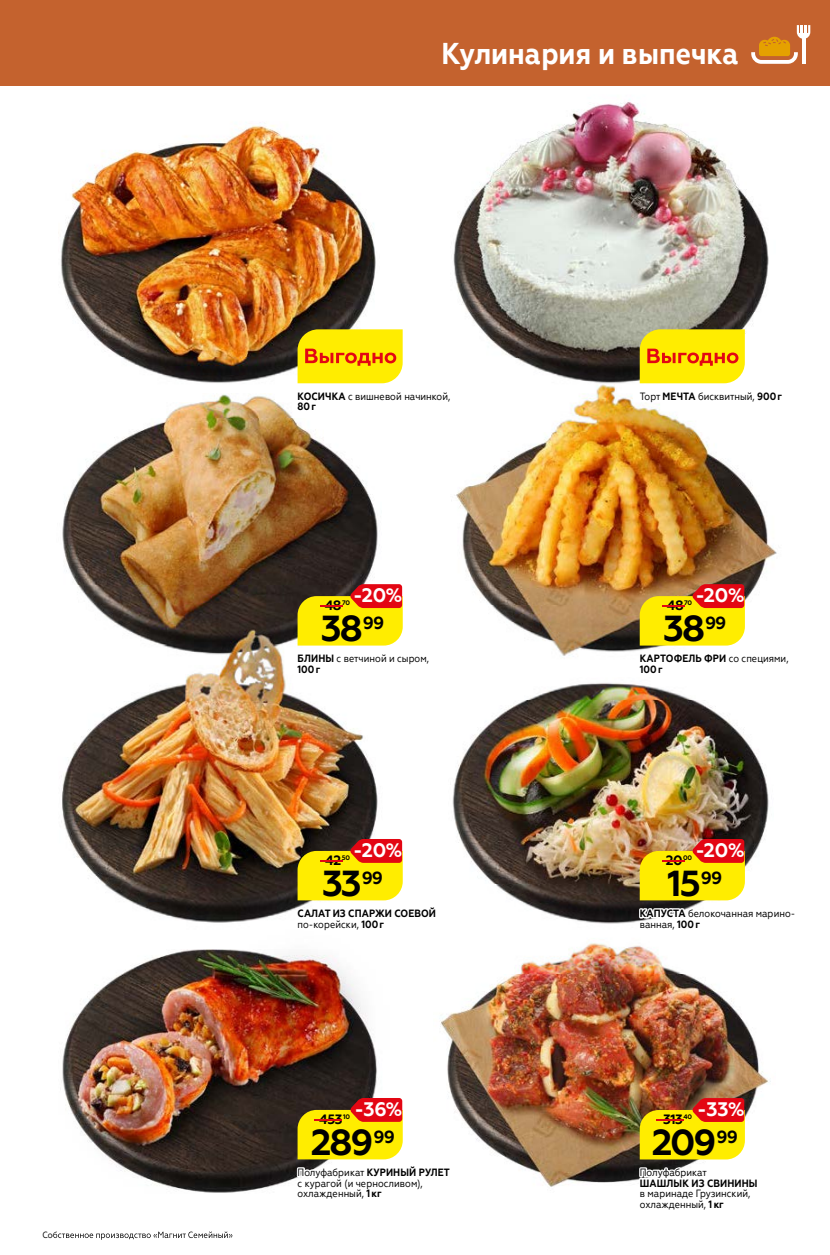
<style>
.page{position:relative;width:830px;height:1255px;background:#fff}
.page>*{position:absolute;margin:0;border:0;box-sizing:border-box;transform-origin:0 0}
.t1{font:700 36px "Geometria";letter-spacing:-.055em;color:#000}
.t2{font:700 30px "Geometria Narrow";color:#fff}
.t3{font:700 19.5px "Geometria";color:#fff}
.t4{font:700 13.5px "Geometria";letter-spacing:-.03em;color:#000}
.t5{font:10.5px/10.5px "Geometria Narrow";color:#000}
.t6{font:700 10.5px/10.5px "Geometria Narrow";letter-spacing:.01em;color:#000}
.t7{font:700 6.6px "Geometria";letter-spacing:-.04em;color:#000}
.s1{font-weight:700}
.s2{font-size:13.5px;color:#e30613}
.s3{font-weight:400}
.s4{color:#e30613}
</style>
<div class="page">
<img style="left:452px;top:700px;width:317px;height:184px">
<img style="left:456px;top:431px;width:321px;height:269px">
<img style="left:62px;top:383px;width:323px;height:202px">
<img style="left:62px;top:585px;width:326px;height:299px">
<img style="left:444px;top:85px;width:335px;height:346px">
<img style="left:440px;top:973px;width:331px;height:214px">
<img style="left:496px;top:884px;width:184px;height:89px">
<img style="left:62px;top:949px;width:315px;height:291px">
<img style="left:52px;top:1231px;width:180px;height:8px">
<img style="left:105px;top:884px;width:282px;height:39px">
<img style="left:59px;top:85px;width:320px;height:332px">
<svg style="left:639px;top:584px;width:105px;height:61px;background:#efb50e"></svg>
<svg style="left:297px;top:584px;width:105px;height:61px;background:#dfab0a"></svg>
<svg style="left:297px;top:839px;width:105px;height:61px;background:#e0ac09"></svg>
<svg style="left:297px;top:329px;width:105px;height:54px;background:#f7d007"></svg>
<svg style="left:639px;top:329px;width:105px;height:54px;background:#f8d208"></svg>
<div style="left:0;top:0;width:829px;height:85px;background:#c4622e"></div>
<svg style="left:751px;top:25px;width:58px;height:39px"></svg>
<svg style="left:295px;top:1097px;width:157px;height:87px"></svg>
<svg style="left:635px;top:1097px;width:124px;height:90px"></svg>
<svg style="left:635px;top:839px;width:134px;height:93px"></svg>
<h2 class="t2" style="left:441px;top:36px;width:298px">Кулинария и выпечка</h2>
<p class="t5" style="left:297px;top:391px;width:154px"><span class="s1">КОСИЧКА</span> с вишневой начинкой,<br><span class="s1">80г</span></p>
<p class="t5" style="left:639px;top:391px;width:144px">Торт <span class="s1">МЕЧТА</span> бисквитный, <span class="s1">900 г</span></p>
<h3 class="t3" style="left:353px;top:583px;width:51px">-20%</h3>
<p class="t4" style="left:324px;top:597px;width:18px">48</p>
<p class="t7" style="left:313px;top:599px;width:39px"><span class="s2">-</span>70</p>
<h3 class="t3" style="left:695px;top:583px;width:51px">-20%</h3>
<p class="t4" style="left:666px;top:597px;width:18px">48</p>
<p class="t7" style="left:654px;top:599px;width:39px"><span class="s2">-</span>70</p>
<h1 class="t1" style="left:321px;top:607px;width:65px">38<sup>99</sup></h1>
<h1 class="t1" style="left:662px;top:607px;width:65px">38<sup>99</sup></h1>
<p class="t5" style="left:297px;top:653px;width:133px"><span class="s1">БЛИНЫ</span> с ветчиной и сыром,<br><span class="s1">100 г</span></p>
<p class="t6" style="left:639px;top:653px;width:150px">КАРТОФЕЛЬ ФРИ <span class="s3">со специями,<br></span>100 г</p>
<h3 class="t3" style="left:353px;top:838px;width:51px">-20%</h3>
<p class="t4" style="left:325px;top:851px;width:18px">42</p>
<p class="t7" style="left:313px;top:853px;width:39px"><span class="s2">-</span>50</p>
<h3 class="t3" style="left:695px;top:838px;width:51px">-20%</h3>
<p class="t4" style="left:654px;top:851px;width:39px"><span class="s4">-</span>20<sup>00</sup></p>
<h1 class="t1" style="left:322px;top:861px;width:62px">33<sup>99</sup></h1>
<h1 class="t1" style="left:667px;top:861px;width:56px">15<sup>99</sup></h1>
<p class="t6" style="left:297px;top:908px;width:140px">САЛАТ ИЗ СПАРЖИ СОЕВОЙ <span class="s3">по-корейски,</span> 100 г</p>
<p class="t5" style="left:639px;top:908px;width:157px"><span class="s1">КАПУСТА</span> белокочанная марино&shy;ванная, <span class="s1">100 г</span></p>
<h3 class="t3" style="left:354px;top:1097px;width:50px">-36%</h3>
<h1 class="t1" style="left:310px;top:1120px;width:86px">289<sup>99</sup></h1>
<p class="t4" style="left:306px;top:1110px;width:45px"><span class="s4">-</span>453<sup>10</sup></p>
<h3 class="t3" style="left:697px;top:1097px;width:49px">-33%</h3>
<p class="t4" style="left:662px;top:1110px;width:21px">313</p>
<p class="t7" style="left:648px;top:1112px;width:45px"><span class="s2">-</span>40</p>
<h1 class="t1" style="left:651px;top:1120px;width:88px">209<sup>99</sup></h1>
<p class="t5" style="left:297px;top:1167px;width:154px">Полуфабрикат <span class="s1">КУРИНЫЙ РУЛЕТ </span>с курагой (и черносливом), охлажденный, <span class="s1">1 кг</span></p>
<p class="t5" style="left:639px;top:1167px;width:69px">Полуфабрикат</p>
<p class="t6" style="left:639px;top:1177px;width:119px">ШАШЛЫК ИЗ СВИНИНЫ</p>
<p class="t5" style="left:639px;top:1188px;width:112px">в маринаде Грузинский, охлажденный, <span class="s1">1 кг</span></p>
</div>
